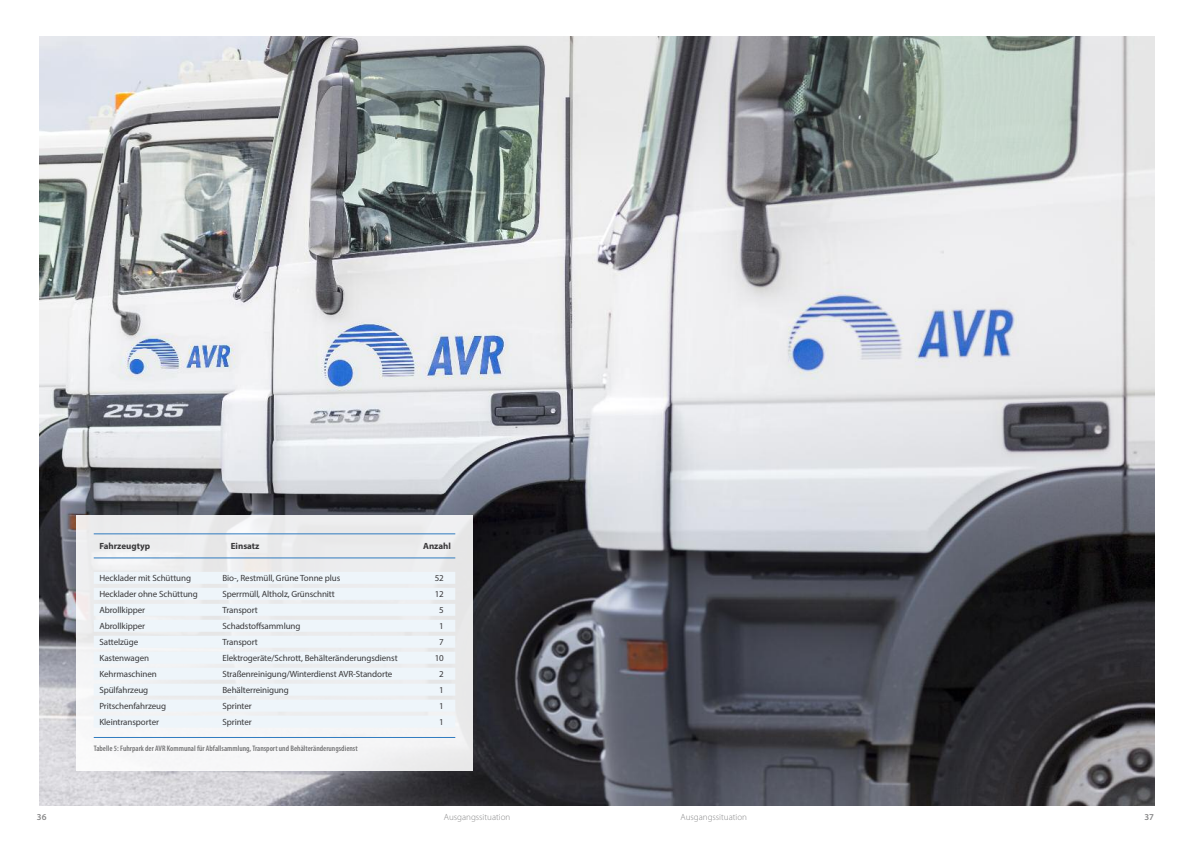
<style>
.page{position:relative;width:1191px;height:842px;background:#fff}
.page>*{position:absolute;margin:0;border:0;box-sizing:border-box;transform-origin:0 0}
.t1{font:9px "Myriad Pro";letter-spacing:-.01em;color:#39383a}
.t2{font:300 9px "Myriad Pro";color:#888889}
.t3{font:700 9px "Myriad Pro";color:#39383a}
.t4{font:600 9px "Myriad Pro";color:#888889}
.t5{font:600 condensed 8px "Myriad Pro";color:#747475}
</style>
<div class="page">
<img style="left:40px;top:37px;width:1114px;height:768px">
<div style="left:76px;top:515px;width:397px;height:256px;background:#eeeef0"></div>
<div style="left:94px;top:572px;width:361px;height:12px;background:#eef5fa"></div>
<div style="left:94px;top:588px;width:361px;height:12px;background:#eef5fa"></div>
<div style="left:94px;top:604px;width:361px;height:12px;background:#eef5fa"></div>
<div style="left:94px;top:620px;width:361px;height:12px;background:#eef5fa"></div>
<div style="left:94px;top:636px;width:361px;height:12px;background:#eef5fa"></div>
<div style="left:94px;top:652px;width:361px;height:12px;background:#eef5fa"></div>
<div style="left:94px;top:668px;width:361px;height:12px;background:#eef5fa"></div>
<div style="left:94px;top:684px;width:361px;height:12px;background:#eef5fa"></div>
<div style="left:94px;top:700px;width:361px;height:12px;background:#eef5fa"></div>
<div style="left:94px;top:716px;width:361px;height:12px;background:#eef5fa"></div>
<hr style="left:94px;top:557px;width:361px;height:1px;background:#307bbf">
<hr style="left:94px;top:737px;width:361px;height:1px;background:#307bbf">
<hr style="left:94px;top:533px;width:361px;height:1px;background:#307bbf">
<p class="t3" style="left:99px;top:540px;width:52px">Fahrzeugtyp</p>
<p class="t3" style="left:231px;top:540px;width:30px">Einsatz</p>
<p class="t3" style="left:423px;top:540px;width:29px">Anzahl</p>
<p class="t1" style="left:99px;top:572px;width:93px">Hecklader mit Schüttung</p>
<p class="t1" style="left:222px;top:572px;width:119px">Bio-, Restmüll, Grüne Tonne plus</p>
<p class="t1" style="left:435px;top:572px;width:11px">52</p>
<p class="t1" style="left:99px;top:588px;width:100px">Hecklader ohne Schüttung</p>
<p class="t1" style="left:222px;top:588px;width:114px">Sperrmüll, Altholz, Grünschnitt</p>
<p class="t1" style="left:435px;top:588px;width:11px">12</p>
<p class="t1" style="left:99px;top:604px;width:47px">Abrollkipper</p>
<p class="t1" style="left:222px;top:604px;width:37px">Transport</p>
<p class="t1" style="left:439px;top:604px;width:6px">5</p>
<p class="t1" style="left:99px;top:620px;width:47px">Abrollkipper</p>
<p class="t1" style="left:222px;top:620px;width:80px">Schadstoffsammlung</p>
<p class="t1" style="left:439px;top:620px;width:6px">1</p>
<p class="t1" style="left:99px;top:636px;width:40px">Sattelzüge</p>
<p class="t1" style="left:222px;top:636px;width:37px">Transport</p>
<p class="t1" style="left:439px;top:636px;width:6px">7</p>
<p class="t1" style="left:99px;top:652px;width:51px">Kastenwagen</p>
<p class="t1" style="left:222px;top:652px;width:177px">Elektrogeräte/Schrott, Behälteränderungsdienst</p>
<p class="t1" style="left:435px;top:652px;width:11px">10</p>
<p class="t1" style="left:99px;top:668px;width:59px">Kehrmaschinen</p>
<p class="t1" style="left:222px;top:668px;width:171px">Straßenreinigung/Winterdienst AVR-Standorte</p>
<p class="t1" style="left:439px;top:668px;width:6px">2</p>
<p class="t1" style="left:99px;top:684px;width:50px">Spülfahrzeug</p>
<p class="t1" style="left:222px;top:684px;width:68px">Behälterreinigung</p>
<p class="t1" style="left:439px;top:684px;width:6px">1</p>
<p class="t1" style="left:99px;top:700px;width:68px">Pritschenfahrzeug</p>
<p class="t1" style="left:222px;top:700px;width:31px">Sprinter</p>
<p class="t1" style="left:439px;top:700px;width:6px">1</p>
<p class="t1" style="left:99px;top:716px;width:61px">Kleintransporter</p>
<p class="t1" style="left:222px;top:716px;width:31px">Sprinter</p>
<p class="t1" style="left:439px;top:716px;width:6px">1</p>
<p class="t5" style="left:94px;top:743px;width:265px">Tabelle 5: Fuhrpark der AVR Kommunal für Abfallsammlung,Transport und Behälteränderungsdienst</p>
<p class="t2" style="left:444px;top:812px;width:68px">Ausgangssituation</p>
<p class="t2" style="left:680px;top:812px;width:68px">Ausgangssituation</p>
<p class="t4" style="left:37px;top:812px;width:11px">36</p>
<p class="t4" style="left:1144px;top:812px;width:11px">37</p>
</div>
